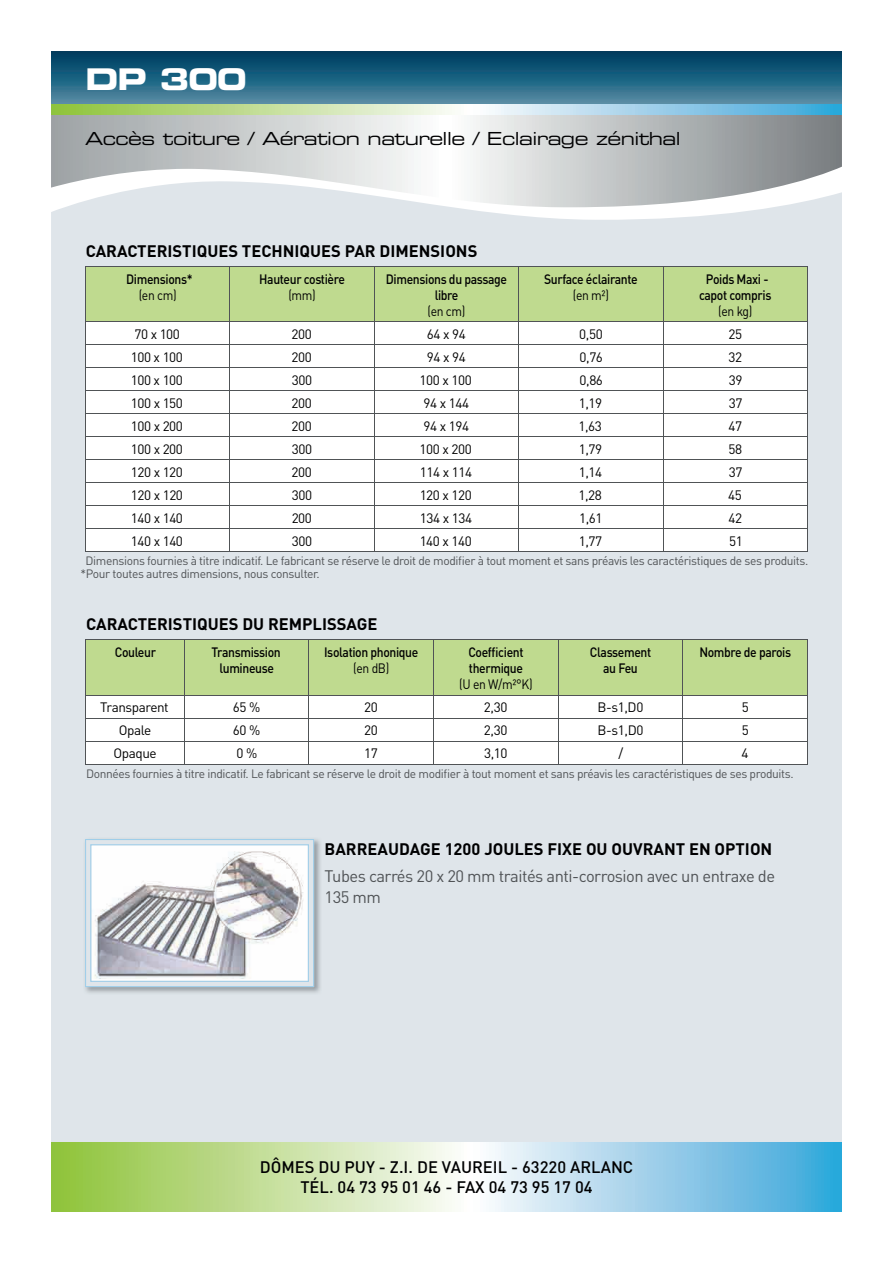
<style>
.page{position:relative;width:893px;height:1263px;background:#fff}
.page>*{position:absolute;margin:0;border:0;box-sizing:border-box;transform-origin:0 0}
.t1{font:29.85px "Eurostile Bold Extended Two";color:#fff}
.t2{font:18px "Eurostile Extended Two";letter-spacing:-.03em;color:#000001}
.t3{font:700 16.5px "DIN";color:#000001}
.t4{font:500 16.5px/19.8px "DIN";color:#000001;text-align:center}
.t5{font:16.5px/21px "DIN";letter-spacing:-.03em;color:#505356}
.t6{font:13.5px "DIN";letter-spacing:-.03em;color:#000001}
.t7{font:500 13.5px/16.2px "DIN";letter-spacing:-.03em;color:#000001;text-align:center;scale:.9 1}
.t8{font:13.5px "DIN";letter-spacing:-.03em;color:#000001;scale:.9 1}
.t9{font:12px/12.8px "DIN";letter-spacing:-.03em;color:#505356}
</style>
<div class="page">
<svg style="left:51px;top:114px;width:791px;height:66px;background:#c4c8c8"></svg>
<div style="left:51px;top:180px;width:791px;height:962px;background:#dfe5ea"></div>
<svg style="left:51px;top:1142px;width:791px;height:69px;background:#b0d7bf"></svg>
<svg style="left:51px;top:51px;width:791px;height:54px;background:#246481"></svg>
<svg style="left:51px;top:105px;width:791px;height:9px;background:#b0d7bf"></svg>
<img style="left:83px;top:837px;width:239px;height:158px">
<svg style="left:85px;top:839px;width:229px;height:148px"></svg>
<hr style="left:85px;top:551px;width:145px;height:1px;background:#505356">
<hr style="left:230px;top:551px;width:144px;height:1px;background:#505356">
<hr style="left:374px;top:551px;width:145px;height:1px;background:#505356">
<hr style="left:519px;top:551px;width:144px;height:1px;background:#505356">
<hr style="left:663px;top:551px;width:145px;height:1px;background:#505356">
<svg style="left:85px;top:266px;width:723px;height:285px"></svg>
<hr style="left:85px;top:764px;width:99px;height:1px;background:#505356">
<hr style="left:184px;top:764px;width:125px;height:1px;background:#505356">
<hr style="left:309px;top:764px;width:125px;height:1px;background:#505356">
<hr style="left:434px;top:764px;width:124px;height:1px;background:#505356">
<hr style="left:558px;top:764px;width:125px;height:1px;background:#505356">
<svg style="left:85px;top:640px;width:723px;height:124px"></svg>
<hr style="left:683px;top:764px;width:125px;height:1px;background:#505356">
<hr style="left:683px;top:741px;width:125px;height:1px;background:#505356">
<hr style="left:85px;top:640px;width:1px;height:55px;background:#505356">
<hr style="left:184px;top:640px;width:1px;height:55px;background:#505356">
<hr style="left:309px;top:640px;width:1px;height:55px;background:#505356">
<hr style="left:433px;top:640px;width:1px;height:55px;background:#505356">
<hr style="left:558px;top:640px;width:1px;height:55px;background:#505356">
<hr style="left:682px;top:640px;width:1px;height:55px;background:#505356">
<hr style="left:807px;top:640px;width:1px;height:55px;background:#505356">
<hr style="left:85px;top:695px;width:99px;height:1px;background:#505356">
<hr style="left:184px;top:695px;width:125px;height:1px;background:#505356">
<hr style="left:309px;top:695px;width:125px;height:1px;background:#505356">
<hr style="left:434px;top:695px;width:124px;height:1px;background:#505356">
<hr style="left:558px;top:695px;width:125px;height:1px;background:#505356">
<hr style="left:683px;top:695px;width:125px;height:1px;background:#505356">
<hr style="left:85px;top:639px;width:99px;height:1px;background:#505356">
<hr style="left:184px;top:639px;width:125px;height:1px;background:#505356">
<hr style="left:309px;top:639px;width:125px;height:1px;background:#505356">
<hr style="left:434px;top:639px;width:124px;height:1px;background:#505356">
<hr style="left:558px;top:639px;width:125px;height:1px;background:#505356">
<hr style="left:683px;top:639px;width:125px;height:1px;background:#505356">
<h1 class="t1" style="left:85px;top:58px;width:163px">DP 300</h1>
<h2 class="t2" style="left:85px;top:126px;width:597px">Accès toiture / Aération naturelle / Eclairage zénithal</h2>
<h3 class="t3" style="left:86px;top:240px;width:393px">CARACTERISTIQUES TECHNIQUES PAR DIMENSIONS</h3>
<p class="t7" style="left:126px;top:270px;width:75px">Dimensions*</p>
<p class="t8" style="left:139px;top:286px;width:44px">(en cm)</p>
<p class="t7" style="left:259px;top:270px;width:97px">Hauteur costière</p>
<p class="t8" style="left:288px;top:286px;width:32px">(mm)</p>
<p class="t7" style="left:386px;top:270px;width:136px">Dimensions du passage libre</p>
<p class="t8" style="left:427px;top:303px;width:44px">(en cm)</p>
<p class="t7" style="left:544px;top:270px;width:106px">Surface éclairante</p>
<p class="t8" style="left:573px;top:286px;width:42px">(en m²)</p>
<p class="t7" style="left:699px;top:270px;width:82px">Poids Maxi - capot compris</p>
<p class="t8" style="left:718px;top:303px;width:40px">(en kg)</p>
<p class="t6" style="left:134px;top:326px;width:47px">70 x 100</p>
<p class="t6" style="left:292px;top:326px;width:22px">200</p>
<p class="t6" style="left:427px;top:326px;width:40px">64 x 94</p>
<p class="t6" style="left:579px;top:326px;width:25px">0,50</p>
<p class="t6" style="left:728px;top:326px;width:15px">25</p>
<p class="t6" style="left:131px;top:349px;width:54px">100 x 100</p>
<p class="t6" style="left:292px;top:349px;width:22px">200</p>
<p class="t6" style="left:427px;top:349px;width:40px">94 x 94</p>
<p class="t6" style="left:579px;top:349px;width:25px">0,76</p>
<p class="t6" style="left:729px;top:349px;width:15px">32</p>
<p class="t6" style="left:131px;top:372px;width:54px">100 x 100</p>
<p class="t6" style="left:292px;top:372px;width:22px">300</p>
<p class="t6" style="left:420px;top:372px;width:54px">100 x 100</p>
<p class="t6" style="left:579px;top:372px;width:25px">0,86</p>
<p class="t6" style="left:729px;top:372px;width:15px">39</p>
<p class="t6" style="left:131px;top:395px;width:54px">100 x 150</p>
<p class="t6" style="left:292px;top:395px;width:22px">200</p>
<p class="t6" style="left:424px;top:395px;width:47px">94 x 144</p>
<p class="t6" style="left:579px;top:395px;width:25px">1,19</p>
<p class="t6" style="left:729px;top:395px;width:15px">37</p>
<p class="t6" style="left:131px;top:418px;width:54px">100 x 200</p>
<p class="t6" style="left:292px;top:418px;width:22px">200</p>
<p class="t6" style="left:424px;top:418px;width:47px">94 x 194</p>
<p class="t6" style="left:578px;top:418px;width:25px">1,63</p>
<p class="t6" style="left:728px;top:418px;width:15px">47</p>
<p class="t6" style="left:131px;top:441px;width:54px">100 x 200</p>
<p class="t6" style="left:292px;top:441px;width:22px">300</p>
<p class="t6" style="left:420px;top:441px;width:54px">100 x 200</p>
<p class="t6" style="left:579px;top:441px;width:25px">1,79</p>
<p class="t6" style="left:728px;top:441px;width:15px">58</p>
<p class="t6" style="left:131px;top:463px;width:54px">120 x 120</p>
<p class="t6" style="left:292px;top:463px;width:22px">200</p>
<p class="t6" style="left:420px;top:463px;width:54px">114 x 114</p>
<p class="t6" style="left:579px;top:463px;width:25px">1,14</p>
<p class="t6" style="left:729px;top:463px;width:15px">37</p>
<p class="t6" style="left:131px;top:486px;width:54px">120 x 120</p>
<p class="t6" style="left:292px;top:486px;width:22px">300</p>
<p class="t6" style="left:420px;top:486px;width:54px">120 x 120</p>
<p class="t6" style="left:578px;top:486px;width:25px">1,28</p>
<p class="t6" style="left:728px;top:486px;width:15px">45</p>
<p class="t6" style="left:131px;top:509px;width:54px">140 x 140</p>
<p class="t6" style="left:292px;top:509px;width:22px">200</p>
<p class="t6" style="left:420px;top:509px;width:54px">134 x 134</p>
<p class="t6" style="left:579px;top:509px;width:25px">1,61</p>
<p class="t6" style="left:728px;top:509px;width:15px">42</p>
<p class="t6" style="left:131px;top:532px;width:54px">140 x 140</p>
<p class="t6" style="left:292px;top:532px;width:22px">300</p>
<p class="t6" style="left:420px;top:532px;width:54px">140 x 140</p>
<p class="t6" style="left:579px;top:532px;width:25px">1,77</p>
<p class="t6" style="left:729px;top:532px;width:15px">51</p>
<p class="t9" style="left:81px;top:554px;width:729px;text-indent:5px">Dimensions fournies à titre indicatif. Le fabricant se réserve le droit de modifier à tout moment et sans préavis les caractéristiques de ses produits. *Pour toutes autres dimensions, nous consulter.</p>
<h3 class="t3" style="left:86px;top:614px;width:293px">CARACTERISTIQUES DU REMPLISSAGE</h3>
<p class="t7" style="left:115px;top:643px;width:47px">Couleur</p>
<p class="t7" style="left:211px;top:643px;width:79px">Transmission lumineuse</p>
<p class="t7" style="left:324px;top:643px;width:106px">Isolation phonique</p>
<p class="t8" style="left:353px;top:660px;width:42px">(en dB)</p>
<p class="t7" style="left:468px;top:643px;width:63px;text-align:left">Coefficient thermique</p>
<p class="t8" style="left:459px;top:676px;width:83px">(U en W/m²°K)</p>
<p class="t7" style="left:590px;top:643px;width:70px">Classement au Feu</p>
<p class="t7" style="left:699px;top:643px;width:103px">Nombre de parois</p>
<p class="t6" style="left:100px;top:699px;width:70px">Transparent</p>
<p class="t6" style="left:233px;top:699px;width:29px">65 %</p>
<p class="t6" style="left:364px;top:699px;width:15px">20</p>
<p class="t6" style="left:484px;top:699px;width:25px">2,30</p>
<p class="t6" style="left:598px;top:699px;width:47px">B-s1,D0</p>
<p class="t6" style="left:742px;top:699px;width:9px">5</p>
<p class="t6" style="left:119px;top:722px;width:34px">Opale</p>
<p class="t6" style="left:233px;top:722px;width:29px">60 %</p>
<p class="t6" style="left:364px;top:722px;width:15px">20</p>
<p class="t6" style="left:484px;top:722px;width:25px">2,30</p>
<p class="t6" style="left:598px;top:722px;width:47px">B-s1,D0</p>
<p class="t6" style="left:742px;top:722px;width:9px">5</p>
<p class="t6" style="left:113px;top:745px;width:45px">Opaque</p>
<p class="t6" style="left:237px;top:745px;width:22px">0 %</p>
<p class="t6" style="left:364px;top:745px;width:15px">17</p>
<p class="t6" style="left:484px;top:745px;width:25px">3,10</p>
<p class="t6" style="left:619px;top:745px;width:6px">/</p>
<p class="t6" style="left:742px;top:745px;width:9px">4</p>
<p class="t9" style="left:86px;top:767px;width:709px">Données fournies à titre indicatif. Le fabricant se réserve le droit de modifier à tout moment et sans préavis les caractéristiques de ses produits.</p>
<h3 class="t3" style="left:325px;top:838px;width:449px">BARREAUDAGE 1200 JOULES FIXE OU OUVRANT EN OPTION</h3>
<h3 class="t5" style="left:325px;top:865px;width:452px">Tubes carrés 20 x 20 mm traités anti-corrosion avec un entraxe de<br>135 mm</h3>
<h3 class="t4" style="left:260px;top:1156px;width:375px">DÔMES DU PUY - Z.I. DE VAUREIL - 63220 ARLANC<br>TÉL. 04 73 95 01 46 - FAX 04 73 95 17 04</h3>
</div>
